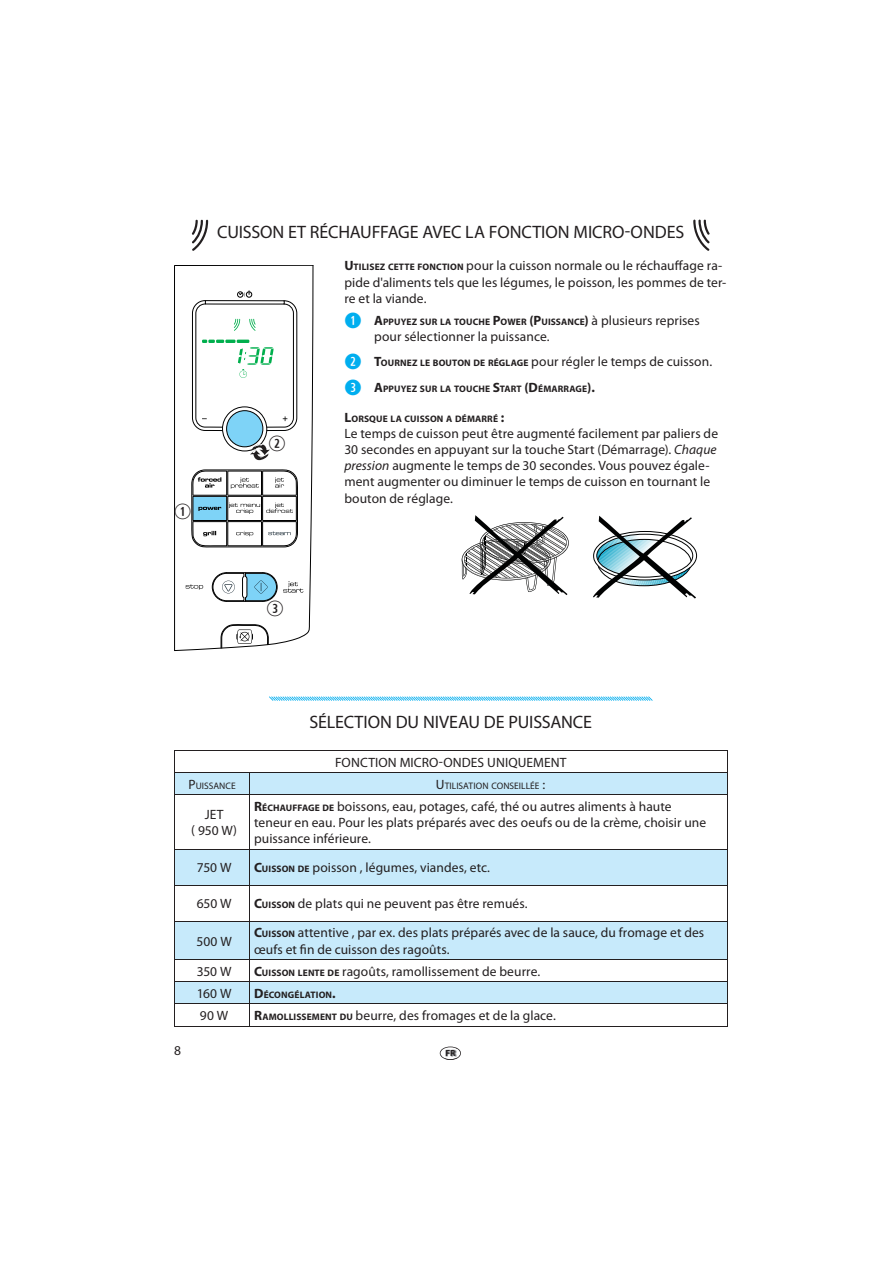
<style>
.page{position:relative;width:893px;height:1263px;background:#fff}
.page>*{position:absolute;margin:0;border:0;box-sizing:border-box;transform-origin:0 0}
.t1{font:21px "Combi Numerals";color:#231f20}
.t2{font:18px "Myriad Pro";letter-spacing:-.005em;color:#231f20}
.t3{font:13.5px/16.2px "Myriad Pro";letter-spacing:.005em;color:#231f20}
.t4{font:700 9.45px "Myriad Pro";letter-spacing:.015em;color:#231f20}
.t5{font:9.45px "Myriad Pro";letter-spacing:.005em;color:#231f20}
.t6{font:700 8.85px "Myriad Pro";color:#231f20}
.s1{font-weight:700}
.s2{font-weight:700;font-size:9.45px}
.s3{font-family:"Combi Numerals";font-size:21px;color:#00aeef}
.s4{font-size:13.5px}
.s5{font-weight:400;font-size:13.5px}
.s6{font-family:"Combi Numerals";font-weight:700;font-size:21px;color:#00aeef}
.s7{font-style:italic}
</style>
<div class="page">
<svg style="left:269px;top:696px;width:383px;height:5px;background:#96ddf7"></svg>
<svg style="left:440px;top:1047px;width:21px;height:13px"></svg>
<svg style="left:191px;top:219px;width:17px;height:32px"></svg>
<svg style="left:693px;top:219px;width:17px;height:32px"></svg>
<svg style="left:593px;top:516px;width:103px;height:83px"></svg>
<svg style="left:461px;top:516px;width:107px;height:79px"></svg>
<svg style="left:174px;top:265px;width:139px;height:386px"></svg>
<svg style="left:175px;top:774px;width:552px;height:230px;fill:#c7eafb"></svg>
<hr style="left:250px;top:921px;width:477px;height:1px;background:#231f20">
<hr style="left:249px;top:922px;width:1px;height:38px;background:#231f20">
<hr style="left:250px;top:960px;width:477px;height:1px;background:#231f20">
<hr style="left:250px;top:982px;width:477px;height:1px;background:#231f20">
<hr style="left:250px;top:1004px;width:477px;height:1px;background:#231f20">
<svg style="left:249px;top:961px;width:1px;height:65px"></svg>
<hr style="left:174px;top:750px;width:76px;height:1px;background:#231f20">
<hr style="left:250px;top:750px;width:477px;height:1px;background:#231f20">
<hr style="left:174px;top:773px;width:553px;height:1px;background:#231f20">
<svg style="left:727px;top:751px;width:1px;height:44px"></svg>
<hr style="left:727px;top:795px;width:1px;height:54px;background:#231f20">
<hr style="left:727px;top:886px;width:1px;height:35px;background:#231f20">
<hr style="left:727px;top:922px;width:1px;height:38px;background:#231f20">
<svg style="left:727px;top:960px;width:1px;height:66px"></svg>
<svg style="left:174px;top:751px;width:1px;height:44px"></svg>
<svg style="left:249px;top:774px;width:1px;height:21px"></svg>
<hr style="left:174px;top:795px;width:76px;height:1px;background:#231f20">
<hr style="left:174px;top:795px;width:1px;height:54px;background:#231f20">
<hr style="left:250px;top:795px;width:477px;height:1px;background:#231f20">
<hr style="left:249px;top:795px;width:1px;height:54px;background:#231f20">
<hr style="left:174px;top:849px;width:76px;height:1px;background:#231f20">
<hr style="left:174px;top:850px;width:1px;height:35px;background:#231f20">
<hr style="left:250px;top:849px;width:477px;height:1px;background:#231f20">
<hr style="left:249px;top:850px;width:1px;height:35px;background:#231f20">
<hr style="left:727px;top:850px;width:1px;height:35px;background:#231f20">
<hr style="left:174px;top:885px;width:76px;height:1px;background:#231f20">
<hr style="left:174px;top:886px;width:1px;height:35px;background:#231f20">
<hr style="left:250px;top:885px;width:477px;height:1px;background:#231f20">
<hr style="left:249px;top:886px;width:1px;height:35px;background:#231f20">
<hr style="left:174px;top:921px;width:76px;height:1px;background:#231f20">
<hr style="left:174px;top:922px;width:1px;height:38px;background:#231f20">
<hr style="left:174px;top:960px;width:76px;height:1px;background:#231f20">
<hr style="left:174px;top:982px;width:76px;height:1px;background:#231f20">
<hr style="left:174px;top:1004px;width:76px;height:1px;background:#231f20">
<svg style="left:174px;top:961px;width:1px;height:65px"></svg>
<hr style="left:174px;top:1026px;width:553px;height:1px;background:#231f20">
<h2 class="t2" style="left:217px;top:226px;width:468px">CUISSON ET RÉCHAUFFAGE AVEC LA FONCTION MICRO-ONDES</h2>
<p class="t3" style="left:344px;top:259px;width:383px"><span class="s1">U</span><span class="s2">TILISEZ CETTE FONCTION</span> pour la cuisson normale ou le réchauffage ra&shy;pide d'aliments tels que les légumes, le poisson, les pommes de ter&shy;re et la viande.</p>
<h1 class="t1" style="left:174px;top:499px;width:19px">q</h1>
<h1 class="t1" style="left:268px;top:432px;width:19px">w</h1>
<h1 class="t1" style="left:266px;top:596px;width:19px">e</h1>
<p class="t4" style="left:344px;top:316px;width:357px"><span class="s3">q</span> <span class="s4">A</span>PPUYEZ SUR LA TOUCHE <span class="s4">P</span>OWER <span class="s4">(P</span>UISSANCE<span class="s4">)</span> <span class="s5">à plusieurs reprises</span></p>
<p class="t3" style="left:344px;top:325px;width:369px;line-height:25.2px;text-indent:30px">pour sélectionner la puissance.<br><span class="s6">w</span> <span class="s1">T</span><span class="s2">OURNEZ LE BOUTON DE RÉGLAGE</span> pour régler le temps de cuisson.</p>
<p class="t4" style="left:344px;top:383px;width:252px"><span class="s3">e</span> <span class="s4">A</span>PPUYEZ SUR LA TOUCHE <span class="s4">S</span>TART <span class="s4">(D</span>ÉMARRAGE<span class="s4">).</span></p>
<p class="t4" style="left:344px;top:413px;width:161px"><span class="s4">L</span>ORSQUE LA CUISSON A DÉMARRÉ <span class="s4">:</span></p>
<p class="t3" style="left:344px;top:427px;width:375px">Le temps de cuisson peut être augmenté facilement par paliers de 30 secondes en appuyant sur la touche Start (Démarrage). <span class="s7">Chaque pression</span> augmente le temps de 30 secondes. Vous pouvez égale&shy;ment augmenter ou diminuer le temps de cuisson en tournant le bouton de réglage.</p>
<h2 class="t2" style="left:309px;top:715px;width:284px">SÉLECTION DU NIVEAU DE PUISSANCE</h2>
<p class="t3" style="left:335px;top:755px;width:233px">FONCTION MICRO-ONDES UNIQUEMENT</p>
<p class="t5" style="left:188px;top:782px;width:49px"><span class="s4">P</span>UISSANCE</p>
<p class="t5" style="left:436px;top:782px;width:111px"><span class="s4">U</span>TILISATION CONSEILLÉE <span class="s4">:</span></p>
<p class="t3" style="left:191px;top:808px;width:47px;text-align:center">JET<br>( 950 W)</p>
<p class="t3" style="left:254px;top:800px;width:453px"><span class="s1">R</span><span class="s2">ÉCHAUFFAGE DE</span> boissons, eau, potages, café, thé ou autres aliments à haute teneur en eau. Pour les plats préparés avec des oeufs ou de la crème, choisir une puissance inférieure.</p>
<p class="t3" style="left:197px;top:861px;width:36px">750 W</p>
<p class="t3" style="left:254px;top:861px;width:237px"><span class="s1">C</span><span class="s2">UISSON DE</span> poisson , légumes, viandes, etc.</p>
<p class="t3" style="left:197px;top:897px;width:36px">650 W</p>
<p class="t3" style="left:254px;top:897px;width:275px"><span class="s1">C</span><span class="s2">UISSON</span> de plats qui ne peuvent pas être remués.</p>
<p class="t3" style="left:196px;top:934px;width:37px">500 W</p>
<p class="t3" style="left:254px;top:926px;width:451px"><span class="s1">C</span><span class="s2">UISSON</span> attentive , par ex. des plats préparés avec de la sauce, du fromage et des œufs et fin de cuisson des ragoûts.</p>
<p class="t3" style="left:197px;top:965px;width:36px">350 W</p>
<p class="t3" style="left:254px;top:965px;width:288px"><span class="s1">C</span><span class="s2">UISSON LENTE DE</span> ragoûts, ramollissement de beurre.</p>
<p class="t3" style="left:197px;top:987px;width:36px">160 W</p>
<p class="t4" style="left:254px;top:989px;width:83px"><span class="s4">D</span>ÉCONGÉLATION<span class="s4">.</span></p>
<p class="t3" style="left:200px;top:1009px;width:30px">90 W</p>
<p class="t3" style="left:254px;top:1009px;width:303px"><span class="s1">R</span><span class="s2">AMOLLISSEMENT DU</span> beurre, des fromages et de la glace.</p>
<p class="t3" style="left:174px;top:1044px;width:8px">8</p>
<p class="t6" style="left:445px;top:1048px;width:11px">FR</p>
</div>
